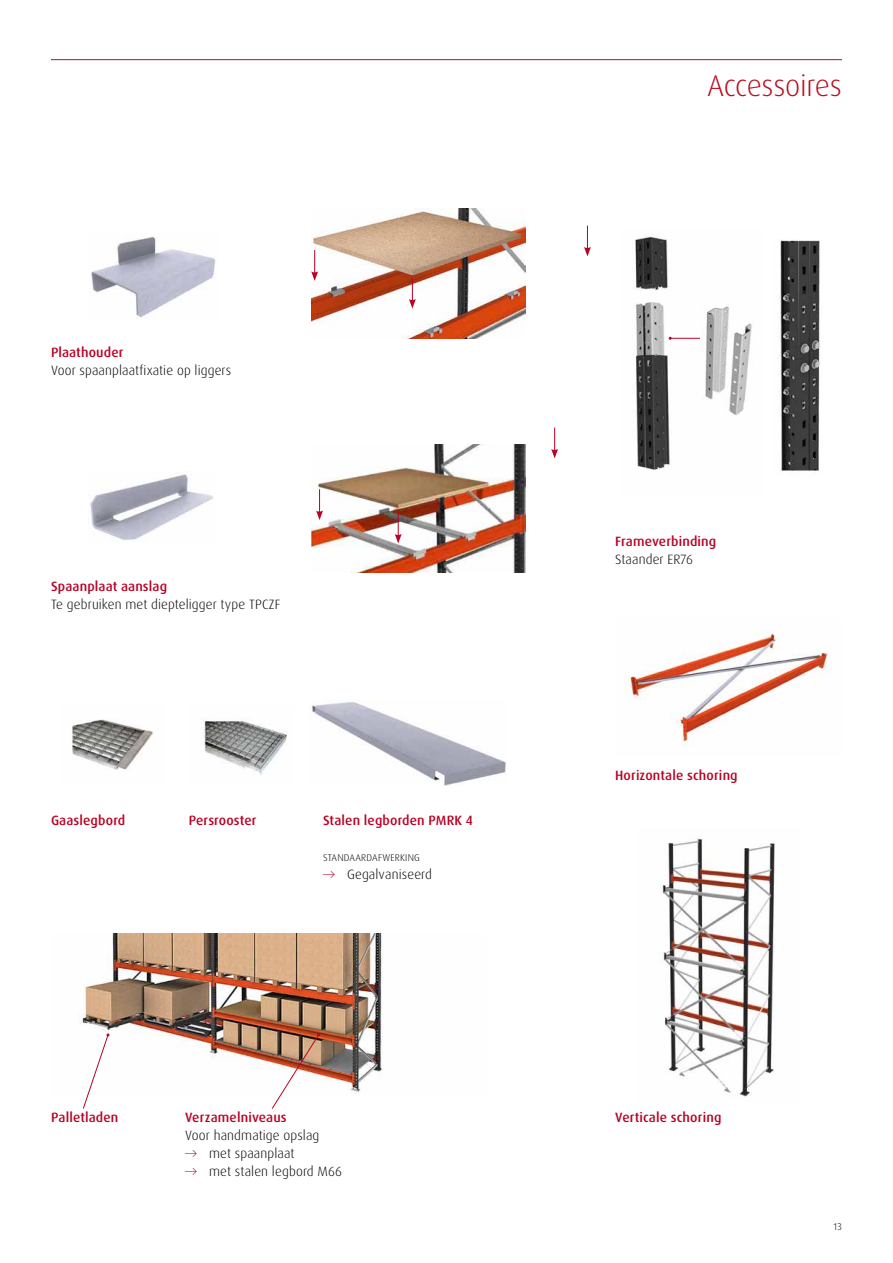
<style>
.page{position:relative;width:893px;height:1263px;background:#fff}
.page>*{position:absolute;margin:0;border:0;box-sizing:border-box;transform-origin:0 0}
.t1{font:300 30px "Dax Pro";letter-spacing:-.01em;color:#b80f1f}
.t2{font:500 13.5px "Dax Pro";letter-spacing:.01em;color:#b80325}
.t3{font:300 13.5px "Dax Pro";letter-spacing:.005em;color:#000}
.t4{font:300 9.75px "Dax Pro";letter-spacing:.02em;color:#000}
.s1{color:#b80325}
</style>
<div class="page">
<img style="left:311px;top:209px;width:215px;height:129px">
<img style="left:311px;top:445px;width:215px;height:127px">
<img style="left:310px;top:702px;width:196px;height:83px">
<img style="left:79px;top:934px;width:304px;height:160px">
<img style="left:629px;top:630px;width:202px;height:116px">
<img style="left:662px;top:838px;width:113px;height:259px">
<img style="left:91px;top:236px;width:125px;height:81px">
<img style="left:90px;top:474px;width:123px;height:67px">
<img style="left:72px;top:719px;width:82px;height:51px">
<img style="left:204px;top:721px;width:83px;height:54px">
<img style="left:635px;top:237px;width:117px;height:233px">
<img style="left:780px;top:240px;width:40px;height:231px">
<hr style="left:670px;top:338px;width:30px;height:1px;background:#b80325">
<svg style="left:311px;top:250px;width:7px;height:31px"></svg>
<svg style="left:316px;top:489px;width:7px;height:31px"></svg>
<svg style="left:395px;top:513px;width:7px;height:30px"></svg>
<svg style="left:551px;top:428px;width:7px;height:30px"></svg>
<svg style="left:409px;top:278px;width:7px;height:30px"></svg>
<svg style="left:584px;top:226px;width:7px;height:30px"></svg>
<svg style="left:82px;top:1033px;width:27px;height:76px"></svg>
<img style="left:271px;top:1033px;width:49px;height:76px">
<hr style="left:51px;top:59px;width:791px;height:1px;background:#b80f1f">
<p class="t2" style="left:51px;top:344px;width:74px">Plaathouder</p>
<p class="t3" style="left:51px;top:362px;width:182px">Voor spaanplaatfixatie op liggers</p>
<p class="t2" style="left:51px;top:578px;width:118px">Spaanplaat aanslag</p>
<p class="t3" style="left:51px;top:596px;width:231px">Te gebruiken met diepteligger type TPCZF</p>
<p class="t2" style="left:51px;top:812px;width:76px">Gaaslegbord</p>
<p class="t2" style="left:189px;top:812px;width:69px">Persrooster</p>
<p class="t2" style="left:323px;top:812px;width:152px">Stalen legborden PMRK 4</p>
<p class="t4" style="left:323px;top:851px;width:98px">STANDAARDAFWERKING</p>
<p class="t3" style="left:323px;top:866px;width:110px"><span class="s1">→</span> Gegalvaniseerd</p>
<h1 class="t1" style="left:707px;top:66px;width:136px">Accessoires</h1>
<p class="t2" style="left:615px;top:533px;width:103px">Frameverbinding</p>
<p class="t3" style="left:615px;top:551px;width:79px">Staander ER76</p>
<p class="t2" style="left:615px;top:767px;width:124px">Horizontale schoring</p>
<p class="t2" style="left:51px;top:1109px;width:69px">Palletladen</p>
<p class="t2" style="left:185px;top:1109px;width:103px">Verzamelniveaus</p>
<p class="t2" style="left:615px;top:1109px;width:108px">Verticale schoring</p>
<p class="t3" style="left:185px;top:1127px;width:136px">Voor handmatige opslag</p>
<p class="t3" style="left:185px;top:1145px;width:111px"><span class="s1">→</span> met spaanplaat</p>
<p class="t3" style="left:185px;top:1163px;width:158px"><span class="s1">→</span> met stalen legbord M66</p>
<p class="t4" style="left:833px;top:1220px;width:10px">13</p>
</div>
